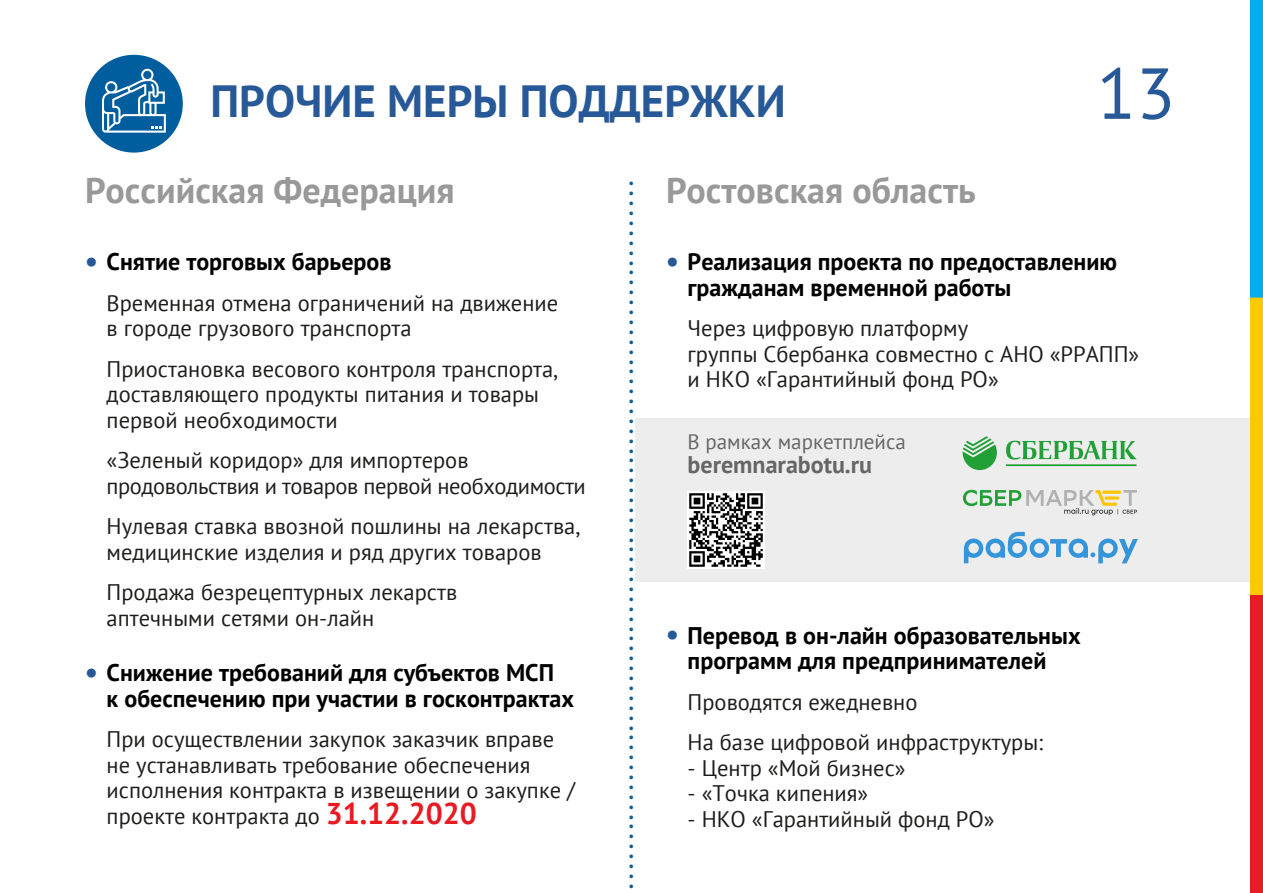
<style>
.page{position:relative;width:1263px;height:893px;background:#fff}
.page>*{position:absolute;margin:0;border:0;box-sizing:border-box;transform-origin:0 0}
.t1{font:72px "PT Sans";color:#275998}
.t2{font:700 45px "PT Sans";color:#275998}
.t3{font:700 36px "PT Sans";color:#999}
.t4{font:31.5px "PT Sans";color:#005e9e}
.t5{font:700 24px/25.5px "PT Sans";color:#000}
.t6{font:700 24px "PT Sans";color:#666}
.t7{font:22.5px/25.5px "PT Sans";color:#1d1d1b}
.t8{font:22.5px/25.5px "PT Sans";letter-spacing:-.02em;color:#1d1d1b}
.t9{font:21px "PT Sans";color:#666}
.t10{font:21px "Arial";color:#275998}
.s1{font-weight:700;font-size:30px;color:#e81a22}
</style>
<div class="page">
<div style="left:635px;top:418px;width:628px;height:164px;background:#ededed"></div>
<div style="left:85px;top:55px;width:98px;height:98px;background:#005e9e;border-radius:50%"></div>
<div style="left:1250px;top:0;width:13px;height:298px;background:#00aeee"></div>
<div style="left:1250px;top:298px;width:13px;height:297px;background:#ffc900"></div>
<div style="left:1250px;top:595px;width:13px;height:298px;background:#e81a22"></div>
<svg style="left:102px;top:69px;width:64px;height:64px"></svg>
<svg style="left:963px;top:436px;width:174px;height:34px"></svg>
<svg style="left:963px;top:490px;width:174px;height:25px"></svg>
<svg style="left:964px;top:532px;width:174px;height:31px"></svg>
<img style="left:688px;top:491px;width:76px;height:77px">
<h2 class="t2" style="left:211px;top:71px;width:577px">ПРОЧИЕ МЕРЫ ПОДДЕРЖКИ</h2>
<h1 class="t1" style="left:1097px;top:47px;width:80px">13</h1>
<h3 class="t3" style="left:85px;top:166px;width:371px">Российская Федерация</h3>
<h3 class="t3" style="left:666px;top:166px;width:311px">Ростовская область</h3>
<h3 class="t4" style="left:661px;top:180px;width:711px;rotate:90deg">........................................................................</h3>
<p class="t5" style="left:107px;top:249px;width:286px">Снятие торговых барьеров</p>
<p class="t7" style="left:107px;top:290px;width:453px">Временная отмена ограничений на движение в городе грузового транспорта</p>
<p class="t7" style="left:107px;top:356px;width:453px">Приостановка весового контроля транспорта, доставляющего продукты питания и товары первой необходимости</p>
<p class="t8" style="left:107px;top:447px;width:481px">«Зеленый коридор» для импортеров продовольствия и товаров первой необходимости</p>
<p class="t7" style="left:107px;top:513px;width:475px">Нулевая ставка ввозной пошлины на лекарства, медицинские изделия и ряд других товаров</p>
<p class="t7" style="left:107px;top:579px;width:352px">Продажа безрецептурных лекарств аптечными сетями он-лайн</p>
<p class="t5" style="left:107px;top:660px;width:469px">Снижение требований для субъектов МСП<br>к обеспечению при участии в госконтрактах</p>
<p class="t7" style="left:107px;top:726px;width:470px">При осуществлении закупок заказчик вправе не устанавливать требование обеспечения исполнения контракта в извещении о закупке / проекте контракта до <span class="s1">31.12.2020</span></p>
<p class="t5" style="left:688px;top:249px;width:431px">Реализация проекта по предоставлению гражданам временной работы</p>
<p class="t7" style="left:688px;top:315px;width:453px">Через цифровую платформу<br>группы Сбербанка совместно с АНО «РРАПП» и НКО «Гарантийный фонд РО»</p>
<p class="t10" style="left:85px;top:247px;width:14px">●</p>
<p class="t10" style="left:666px;top:247px;width:14px">●</p>
<p class="t9" style="left:688px;top:429px;width:220px">В рамках маркетплейса</p>
<p class="t6" style="left:688px;top:449px;width:186px">beremnarabotu.ru</p>
<p class="t5" style="left:688px;top:622px;width:394px">Перевод в он-лайн образовательных программ для предпринимателей</p>
<p class="t7" style="left:688px;top:681px;width:357px;line-height:40.5px">Проводятся ежедневно<br>На базе цифровой инфраструктуры:</p>
<p class="t7" style="left:688px;top:754px;width:219px">- Центр «Мой бизнес»</p>
<p class="t7" style="left:688px;top:780px;width:182px">- «Точка кипения»</p>
<p class="t7" style="left:688px;top:805px;width:308px">- НКО «Гарантийный фонд РО»</p>
<p class="t10" style="left:666px;top:620px;width:14px">●</p>
<p class="t10" style="left:85px;top:657px;width:14px">●</p>
</div>
